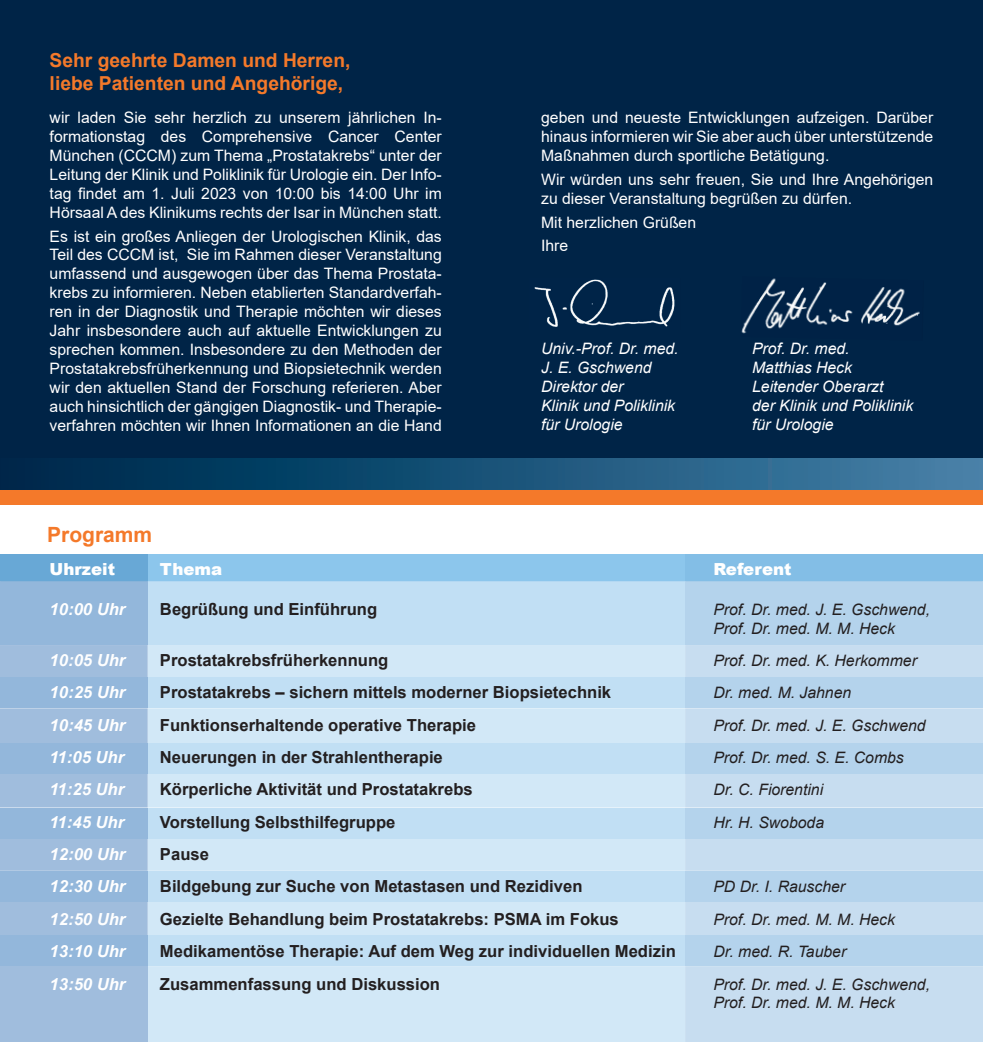
<style>
.page{position:relative;width:983px;height:1042px;background:#fff}
.page>*{position:absolute;margin:0;border:0;box-sizing:border-box;transform-origin:0 0}
.t1{font:700 21px "Arial";color:#f4792a}
.t2{font:700 19.25px/23.1px "Arial";color:#f4792a}
.t3{font:700 16.62px "Arial";color:#231f20}
.t4{font:italic 700 16.62px "Arial";color:#fff}
.t5{font:900 16.62px "Arial";color:#fff}
.t6{font:15.75px/18.9px "Arial";color:#fff;text-align:justify}
.t7{font:italic 15.75px/18.9px "Arial";color:#231f20}
.t8{font:italic 15.75px/18.9px "Arial";color:#fff}
</style>
<div class="page">
<div style="left:0;top:0;width:982px;height:490px;background:#002447"></div>
<div style="left:0;top:459px;width:982px;height:31px;background:linear-gradient(to right,#002649,#4481a8)"></div>
<div style="left:0;top:490px;width:982px;height:15px;background:#f4792a"></div>
<div style="left:0;top:554px;width:982px;height:28px;background:#8cc6ec"></div>
<div style="left:148px;top:645px;width:537px;height:397px;background:#d2e8f7"></div>
<div style="left:148px;top:582px;width:537px;height:63px;background:#c1dff4"></div>
<div style="left:148px;top:677px;width:537px;height:31px;background:#c1dff4"></div>
<div style="left:148px;top:743px;width:537px;height:31px;background:#c1dff4"></div>
<div style="left:148px;top:807px;width:537px;height:31px;background:#c1dff4"></div>
<div style="left:148px;top:871px;width:537px;height:30px;background:#c1dff4"></div>
<div style="left:148px;top:935px;width:537px;height:31px;background:#c1dff4"></div>
<img style="left:534px;top:279px;width:141px;height:48px">
<img style="left:741px;top:278px;width:179px;height:56px">
<div style="left:0;top:554px;width:148px;height:28px;background:#68a8d6"></div>
<div style="left:0;top:645px;width:148px;height:290px;background:#a0bddd"></div>
<div style="left:0;top:582px;width:148px;height:63px;background:#93b7db"></div>
<div style="left:0;top:677px;width:148px;height:31px;background:#93b7db"></div>
<div style="left:0;top:743px;width:148px;height:31px;background:#93b7db"></div>
<div style="left:0;top:807px;width:148px;height:31px;background:#93b7db"></div>
<div style="left:0;top:871px;width:148px;height:30px;background:#93b7db"></div>
<div style="left:0;top:966px;width:148px;height:76px;background:#a0bddd"></div>
<div style="left:0;top:935px;width:148px;height:31px;background:#93b7db"></div>
<div style="left:685px;top:554px;width:297px;height:28px;background:#83bee6"></div>
<div style="left:685px;top:645px;width:297px;height:397px;background:#c7ddf0"></div>
<div style="left:685px;top:582px;width:297px;height:63px;background:#b4d3ec"></div>
<div style="left:685px;top:677px;width:297px;height:31px;background:#b4d3ec"></div>
<div style="left:685px;top:743px;width:297px;height:31px;background:#b4d3ec"></div>
<div style="left:685px;top:807px;width:297px;height:31px;background:#b4d3ec"></div>
<div style="left:685px;top:871px;width:297px;height:30px;background:#b4d3ec"></div>
<div style="left:685px;top:935px;width:297px;height:31px;background:#b4d3ec"></div>
<p class="t2" style="left:50px;top:49px;width:302px">Sehr geehrte Damen und Herren, liebe Patienten und Angehörige,</p>
<p class="t6" style="left:50px;top:108px;width:393px">wir laden Sie sehr herzlich zu unserem jährlichen In&shy;formationstag des Comprehensive Cancer Center Mü nchen (CCCM) zum Thema „Prostatakrebs“ unter der Leitung der Klinik und Poliklinik fü r Urologie ein. Der Info&shy;tag findet am 1. Juli 2023 von 10:00 bis 14:00 Uhr im Hörsaal A des Klinikums rechts der Isar in Mü nchen statt.</p>
<p class="t6" style="left:50px;top:226px;width:393px">Es ist ein großes Anliegen der Urologischen Klinik, das Teil des CCCM ist, Sie im Rahmen dieser Veranstaltung umfassend und ausgewogen ü ber das Thema Prostata&shy;krebs zu informieren. Neben etablierten Standardverfah&shy;ren in der Diagnostik und Therapie möchten wir dieses Jahr insbesondere auch auf aktuelle Entwicklungen zu sprechen kommen. Insbesondere zu den Methoden der Prostatakrebsfrüherkennung und Biopsietechnik werden wir den aktuellen Stand der Forschung referieren. Aber auch hinsichtlich der gängigen Diagnostik- und Therapie&shy;verfahren möchten wir Ihnen Informationen an die Hand</p>
<p class="t6" style="left:541px;top:108px;width:393px">geben und neueste Entwicklungen aufzeigen. Darü ber hinaus informieren wir Sie aber auch ü ber unterstü tzende Maßnahmen durch sportliche Betätigung.</p>
<p class="t6" style="left:541px;top:170px;width:393px">Wir würden uns sehr freuen, Sie und Ihre Angehörigen zu dieser Veranstaltung begrüßen zu dürfen.</p>
<p class="t6" style="left:541px;top:210px;width:156px;line-height:23.8px">Mit herzlichen Grüßen<br>Ihre</p>
<p class="t8" style="left:541px;top:339px;width:139px">Univ.-Prof. Dr. med.<br>J. E. Gschwend<br>Direktor der<br>Klinik und Poliklinik für Urologie</p>
<p class="t8" style="left:752px;top:339px;width:163px">Prof. Dr. med.<br>Matthias Heck<br>Leitender Oberarzt<br>der Klinik und Poliklinik für Urologie</p>
<h1 class="t1" style="left:47px;top:520px;width:107px">Programm</h1>
<p class="t5" style="left:50px;top:557px;width:67px">Uhrzeit</p>
<p class="t5" style="left:160px;top:557px;width:64px">Thema</p>
<p class="t5" style="left:713px;top:557px;width:80px">Referent</p>
<p class="t4" style="left:50px;top:598px;width:77px">10:00 Uhr</p>
<p class="t3" style="left:160px;top:597px;width:219px">Begrüßung und Einführung</p>
<p class="t7" style="left:713px;top:600px;width:218px">Prof. Dr. med. J. E. Gschwend,<br>Prof. Dr. med. M. M. Heck</p>
<p class="t4" style="left:50px;top:649px;width:77px">10:05 Uhr</p>
<p class="t3" style="left:160px;top:648px;width:230px">Prostatakrebsfrüherkennung</p>
<p class="t7" style="left:713px;top:651px;width:205px">Prof. Dr. med. K. Herkommer</p>
<p class="t4" style="left:50px;top:681px;width:77px">10:25 Uhr</p>
<p class="t3" style="left:160px;top:681px;width:452px">Prostatakrebs – sichern mittels moderner Biopsietechnik</p>
<p class="t7" style="left:713px;top:683px;width:139px">Dr. med. M. Jahnen</p>
<p class="t4" style="left:50px;top:714px;width:77px">10:45 Uhr</p>
<p class="t3" style="left:160px;top:713px;width:317px">Funktionserhaltende operative Therapie</p>
<p class="t7" style="left:713px;top:716px;width:214px">Prof. Dr. med. J. E. Gschwend</p>
<p class="t4" style="left:50px;top:746px;width:76px">11:05 Uhr</p>
<p class="t3" style="left:160px;top:745px;width:284px">Neuerungen in der Strahlentherapie</p>
<p class="t7" style="left:713px;top:748px;width:192px">Prof. Dr. med. S. E. Combs</p>
<p class="t4" style="left:50px;top:778px;width:76px">11:25 Uhr</p>
<p class="t3" style="left:160px;top:778px;width:314px">Körperliche Aktivität und Prostatakrebs</p>
<p class="t7" style="left:713px;top:780px;width:111px">Dr. C. Fiorentini</p>
<p class="t4" style="left:50px;top:811px;width:76px">11:45 Uhr</p>
<p class="t3" style="left:160px;top:810px;width:237px">Vorstellung Selbsthilfegruppe</p>
<p class="t7" style="left:713px;top:813px;width:112px">Hr. H. Swoboda</p>
<p class="t4" style="left:50px;top:843px;width:77px">12:00 Uhr</p>
<p class="t3" style="left:160px;top:842px;width:50px">Pause</p>
<p class="t4" style="left:50px;top:875px;width:77px">12:30 Uhr</p>
<p class="t3" style="left:160px;top:875px;width:424px">Bildgebung zur Suche von Metastasen und Rezidiven</p>
<p class="t7" style="left:713px;top:877px;width:133px">PD Dr. I. Rauscher</p>
<p class="t4" style="left:50px;top:908px;width:77px">12:50 Uhr</p>
<p class="t3" style="left:160px;top:907px;width:460px">Gezielte Behandlung beim Prostatakrebs: PSMA im Fokus</p>
<p class="t7" style="left:713px;top:910px;width:183px">Prof. Dr. med. M. M. Heck</p>
<p class="t4" style="left:50px;top:940px;width:77px">13:10 Uhr</p>
<p class="t3" style="left:160px;top:939px;width:517px">Medikamentöse Therapie: Auf dem Weg zur individuellen Medizin</p>
<p class="t7" style="left:713px;top:942px;width:134px">Dr. med. R. Tauber</p>
<p class="t4" style="left:50px;top:972px;width:77px">13:50 Uhr</p>
<p class="t3" style="left:160px;top:972px;width:281px">Zusammenfassung und Diskussion</p>
<p class="t7" style="left:713px;top:975px;width:218px">Prof. Dr. med. J. E. Gschwend,<br>Prof. Dr. med. M. M. Heck</p>
</div>
